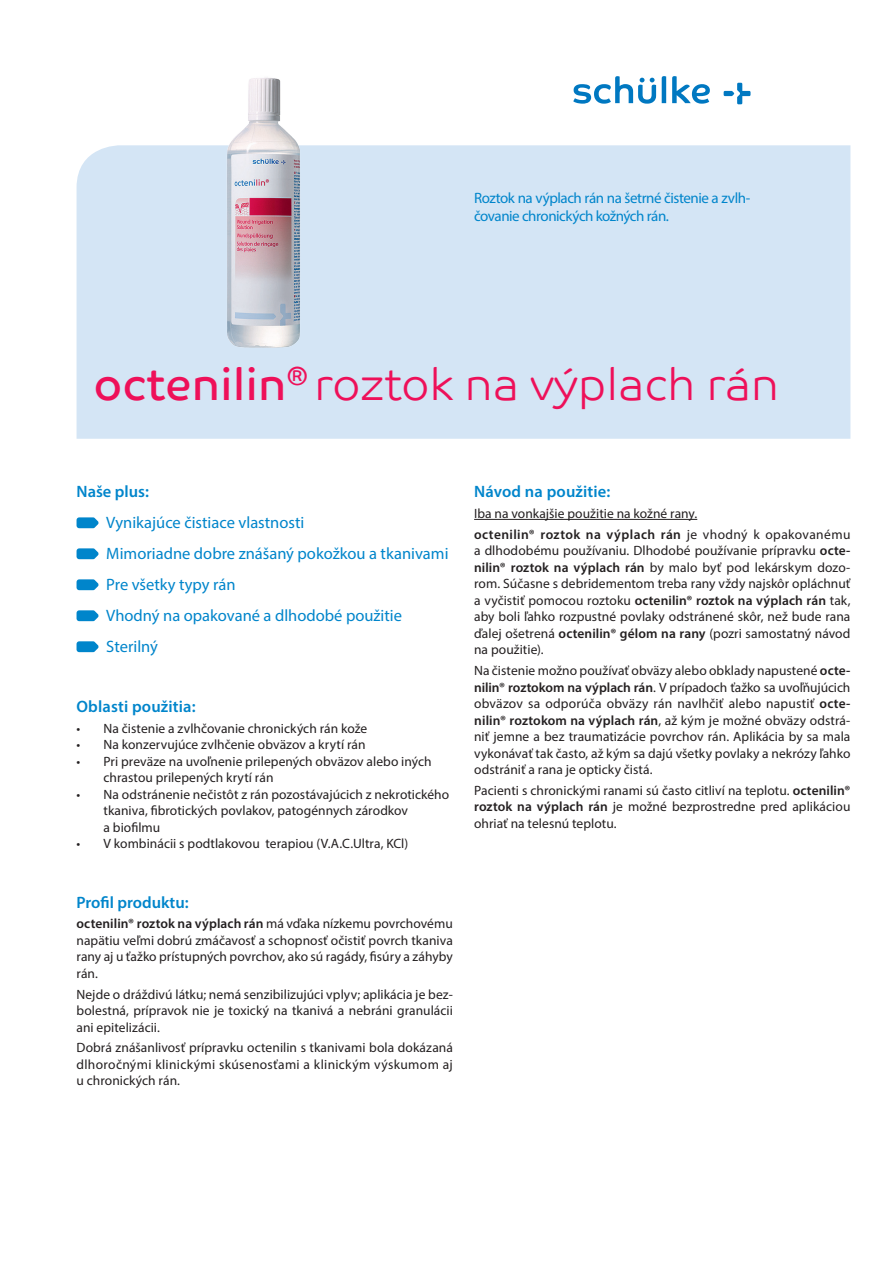
<style>
.page{position:relative;width:893px;height:1263px;background:#fff}
.page>*{position:absolute;margin:0;border:0;box-sizing:border-box;transform-origin:0 0}
.t1{font:45px "Co Text Lt";color:#ee1059}
.t2{font:16.5px/31px "Myriad Pro";color:#0085cb}
.t3{font:600 16.5px "Myriad Pro";letter-spacing:.01em;color:#0085cb}
.t4{font:15px/18px "Myriad Pro";letter-spacing:-.03em;color:#0085cb}
.t5{font:13.5px/16.5px "Myriad Pro";letter-spacing:.005em;color:#231f20;text-align:justify}
.s1{font-family:"Co Text"}
.s2{font-weight:600}
</style>
<div class="page">
<div style="left:77px;top:145px;width:773px;height:294px;background:#d4e5f5"></div>
<svg style="left:77px;top:579px;width:22px;height:11px"></svg>
<svg style="left:77px;top:517px;width:22px;height:11px"></svg>
<svg style="left:77px;top:548px;width:22px;height:11px"></svg>
<svg style="left:77px;top:610px;width:22px;height:11px"></svg>
<svg style="left:77px;top:641px;width:22px;height:11px"></svg>
<hr style="left:474px;top:519px;width:223px;height:1px;background:#231f20">
<svg style="left:573px;top:76px;width:83px;height:28px"></svg>
<svg style="left:662px;top:76px;width:4px;height:27px"></svg>
<svg style="left:672px;top:76px;width:38px;height:28px"></svg>
<svg style="left:724px;top:83px;width:26px;height:21px"></svg>
<img style="left:225px;top:77px;width:77px;height:279px">
<p class="t4" style="left:474px;top:189px;width:278px">Roztok na výplach rán na šetrné čistenie a zvlh&shy;čovanie chronických kožných rán.</p>
<h1 class="t1" style="left:94px;top:358px;width:687px"><span class="s1">octenilin</span><sup>®</sup> roztok na výplach rán</h1>
<p class="t3" style="left:77px;top:481px;width:74px">Naše plus:</p>
<p class="t2" style="left:106px;top:507px;width:344px">Vynikajúce čistiace vlastnosti<br>Mimoriadne dobre znášaný pokožkou a tkanivami<br>Pre všetky typy rán<br>Vhodný na opakované a dlhodobé použitie<br>Sterilný</p>
<p class="t3" style="left:77px;top:696px;width:121px">Oblasti použitia:</p>
<p class="t5" style="left:77px;top:720px;width:292px">• Na čistenie a zvlhčovanie chronických rán kože</p>
<p class="t5" style="left:77px;top:736px;width:291px">• Na konzervujúce zvlhčenie obväzov a krytí rán</p>
<p class="t5" style="left:104px;top:753px;width:330px;text-indent:-27px">• Pri preväze na uvoľnenie prilepených obväzov alebo iných chrastou prilepených krytí rán</p>
<p class="t5" style="left:104px;top:786px;width:347px;text-align:left;text-indent:-27px">• Na odstránenie nečistôt z rán pozostávajúcich z nekrotického tkaniva, fibrotických povlakov, patogénnych zárodkov<br>a biofilmu</p>
<p class="t5" style="left:77px;top:835px;width:333px">• V kombinácii s podtlakovou terapiou (V.A.C.Ultra, KCl)</p>
<p class="t3" style="left:77px;top:892px;width:114px">Profil produktu:</p>
<p class="t5" style="left:77px;top:915px;width:378px"><span class="s2">octenilin® roztok na výplach rán</span> má vďaka nízkemu povrchovému napätiu veľmi dobrú zmáčavosť a schopnosť očistiť povrch tkaniva rany aj u ťažko prístupných povrchov, ako sú ragády, fisúry a záhyby rán.</p>
<p class="t5" style="left:77px;top:986px;width:378px">Nejde o dráždivú látku; nemá senzibilizujúci vplyv; aplikácia je bez&shy;bolestná, prípravok nie je toxický na tkanivá a nebráni granulácii ani epitelizácii.</p>
<p class="t5" style="left:77px;top:1039px;width:378px">Dobrá znášanlivosť prípravku octenilin s tkanivami bola dokázaná dlhoročnými klinickými skúsenosťami a klinickým výskumom aj u chronických rán.</p>
<p class="t3" style="left:474px;top:481px;width:138px">Návod na použitie:</p>
<p class="t5" style="left:474px;top:503px;width:378px;line-height:20.7px">Iba na vonkajšie použitie na kožné rany.<br><span class="s2">octenilin® roztok na výplach rán</span> je vhodný k opakovanému</p>
<p class="t5" style="left:474px;top:542px;width:378px">a dlhodobému používaniu. Dlhodobé používanie prípravku <span class="s2">octe&shy;nilin® roztok na výplach rán</span> by malo byť pod lekárskym dozo&shy;rom. Súčasne s debridementom treba rany vždy najskôr opláchnuť a vyčistiť pomocou roztoku <span class="s2">octenilin® roztok na výplach rán</span> tak, aby boli ľahko rozpustné povlaky odstránené skôr, než bude rana ďalej ošetrená <span class="s2">octenilin® gélom na rany</span> (pozri samostatný návod na použitie).</p>
<p class="t5" style="left:474px;top:662px;width:378px">Na čistenie možno používať obväzy alebo obklady napustené <span class="s2">octe&shy;nilin® roztokom na výplach rán</span>. V prípadoch ťažko sa uvoľňujúcich obväzov sa odporúča obväzy rán navlhčiť alebo napustiť <span class="s2">octe&shy;nilin® roztokom na výplach rán</span>, až kým je možné obväzy odstrá&shy;niť jemne a bez traumatizácie povrchov rán. Aplikácia by sa mala vykonávať tak často, až kým sa dajú všetky povlaky a nekrózy ľahko odstrániť a rana je opticky čistá.</p>
<p class="t5" style="left:474px;top:782px;width:378px">Pacienti s chronickými ranami sú často citliví na teplotu. <span class="s2">octenilin® roztok na výplach rán</span> je možné bezprostredne pred aplikáciou ohriať na telesnú teplotu.</p>
</div>
